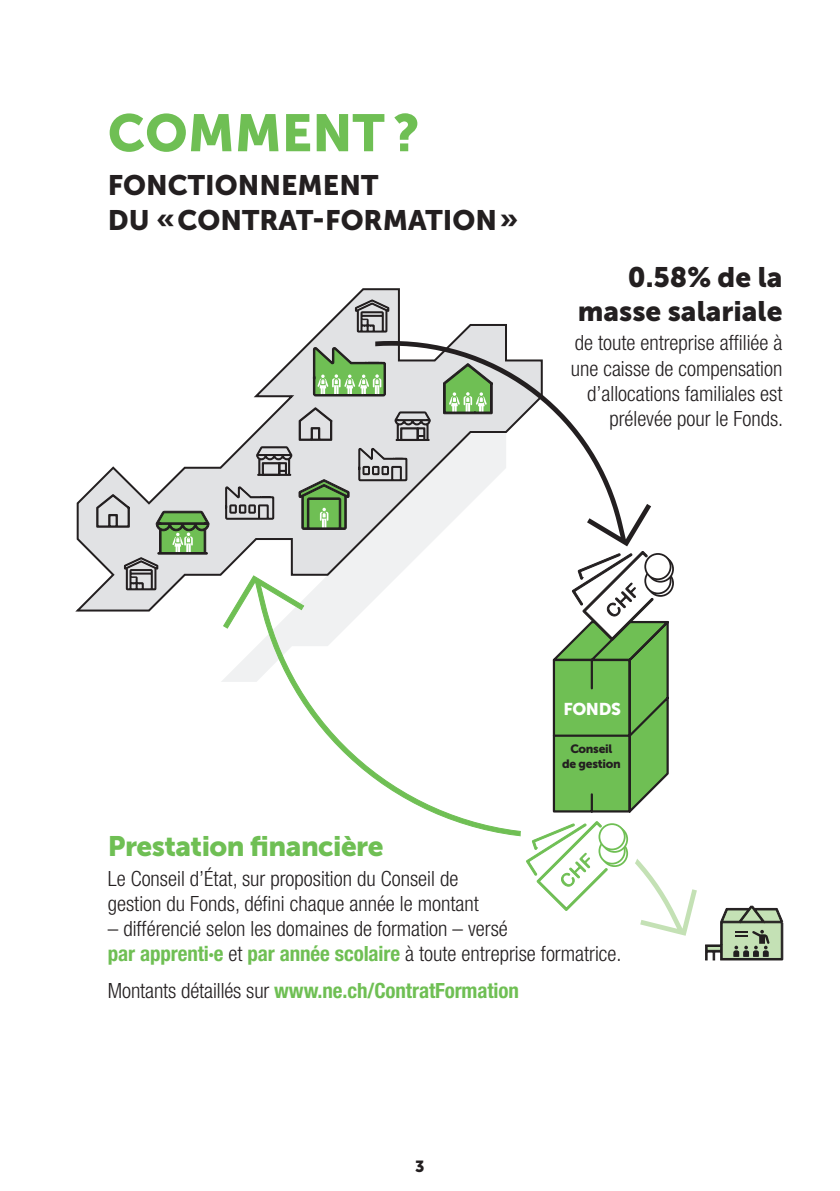
<style>
.page{position:relative;width:840px;height:1191px;background:#fff}
.page>*{position:absolute;margin:0;border:0;box-sizing:border-box;transform-origin:0 0}
.t1{font:52px "Museo Sans 900";color:#6fbf54}
.t2{font:28px/33.6px "Museo Sans 900";color:#231f20;text-align:right}
.t3{font:28px "Museo Sans 900";letter-spacing:-.02em;color:#6fbf54}
.t4{font:300 condensed 21px/25.2px "Helvetica Neue LT Std";color:#231f20}
.t5{font:700 condensed 21px "Helvetica Neue LT Std";letter-spacing:-.005em;color:#6fbf54}
.t6{font:17px "Museo Sans 900";letter-spacing:-.02em;color:#fff}
.t7{font:16px "Museo Sans 900";color:#231f20}
.t8{font:12px/14.4px "Museo Sans 900";letter-spacing:-.02em;color:#231f20;text-align:center}
.s1{font-weight:700;color:#6fbf54}
.s2{font-weight:300;color:#231f20}
</style>
<div class="page">
<svg style="left:75px;top:288px;width:432px;height:324px"></svg>
<svg style="left:223px;top:575px;width:297px;height:262px"></svg>
<svg style="left:526px;top:821px;width:170px;height:114px"></svg>
<svg style="left:601px;top:826px;width:25px;height:26px"></svg>
<div style="left:600px;top:825px;width:27px;height:27px;border:2px solid #6fbf54;border-radius:50%"></div>
<div style="left:599px;top:824px;width:25px;height:25px;background:#fff;border-radius:50%"></div>
<div style="left:598px;top:823px;width:27px;height:27px;border:2px solid #6fbf54;border-radius:50%"></div>
<svg style="left:298px;top:406px;width:35px;height:35px"></svg>
<svg style="left:224px;top:485px;width:50px;height:35px;background:#a6a5a7"></svg>
<div style="left:646px;top:570px;width:27px;height:27px;border:2px solid #231f20;border-radius:50%"></div>
<svg style="left:552px;top:551px;width:120px;height:262px"></svg>
<svg style="left:647px;top:556px;width:25px;height:26px"></svg>
<div style="left:646px;top:555px;width:27px;height:27px;border:2px solid #231f20;border-radius:50%"></div>
<div style="left:645px;top:554px;width:25px;height:25px;background:#fff;border-radius:50%"></div>
<div style="left:644px;top:553px;width:27px;height:27px;border:2px solid #231f20;border-radius:50%"></div>
<svg style="left:375px;top:341px;width:275px;height:205px"></svg>
<svg style="left:705px;top:905px;width:78px;height:56px"></svg>
<svg style="left:357px;top:447px;width:50px;height:35px;background:#a6a6a7"></svg>
<svg style="left:354px;top:299px;width:36px;height:34px"></svg>
<svg style="left:394px;top:411px;width:36px;height:30px"></svg>
<svg style="left:256px;top:446px;width:36px;height:30px"></svg>
<svg style="left:96px;top:493px;width:113px;height:97px;background:#b8c1b6"></svg>
<svg style="left:442px;top:363px;width:51px;height:51px;background:#85ae77"></svg>
<svg style="left:312px;top:346px;width:74px;height:51px;background:#8fb582"></svg>
<svg style="left:298px;top:479px;width:52px;height:51px;background:#749968"></svg>
<hr style="left:839px;top:0;width:1px;height:1191px;background:#e7f2e1">
<p class="t1" style="left:108px;top:103px;width:313px">COMMENT ?</p>
<p class="t2" style="left:108px;top:168px;width:272px">FONCTIONNEMENT</p>
<p class="t2" style="left:108px;top:204px;width:412px">DU « CONTRAT-FORMATION »</p>
<p class="t2" style="left:577px;top:261px;width:206px">0.58% de la masse salariale</p>
<p class="t4" style="left:570px;top:330px;width:214px;text-align:right">de toute entreprise affiliée à une caisse de compensation d’allocations familiales est prélevée pour le Fonds.</p>
<p class="t6" style="left:563px;top:699px;width:59px">FONDS</p>
<p class="t8" style="left:561px;top:742px;width:60px">Conseil de gestion</p>
<p class="t3" style="left:108px;top:830px;width:277px">Prestation financière</p>
<p class="t4" style="left:108px;top:865px;width:372px">Le Conseil d’État, sur proposition du Conseil de gestion du Fonds, défini chaque année le montant</p>
<p class="t4" style="left:108px;top:916px;width:515px">– différencié selon les domaines de formation – versé<br><span class="s1">par apprenti·e</span> et <span class="s1">par année scolaire</span> à toute entreprise formatrice.</p>
<p class="t5" style="left:108px;top:978px;width:412px"><span class="s2">Montants détaillés sur</span> www.ne.ch/ContratFormation</p>
<p class="t7" style="left:415px;top:1157px;width:11px">3</p>
</div>
